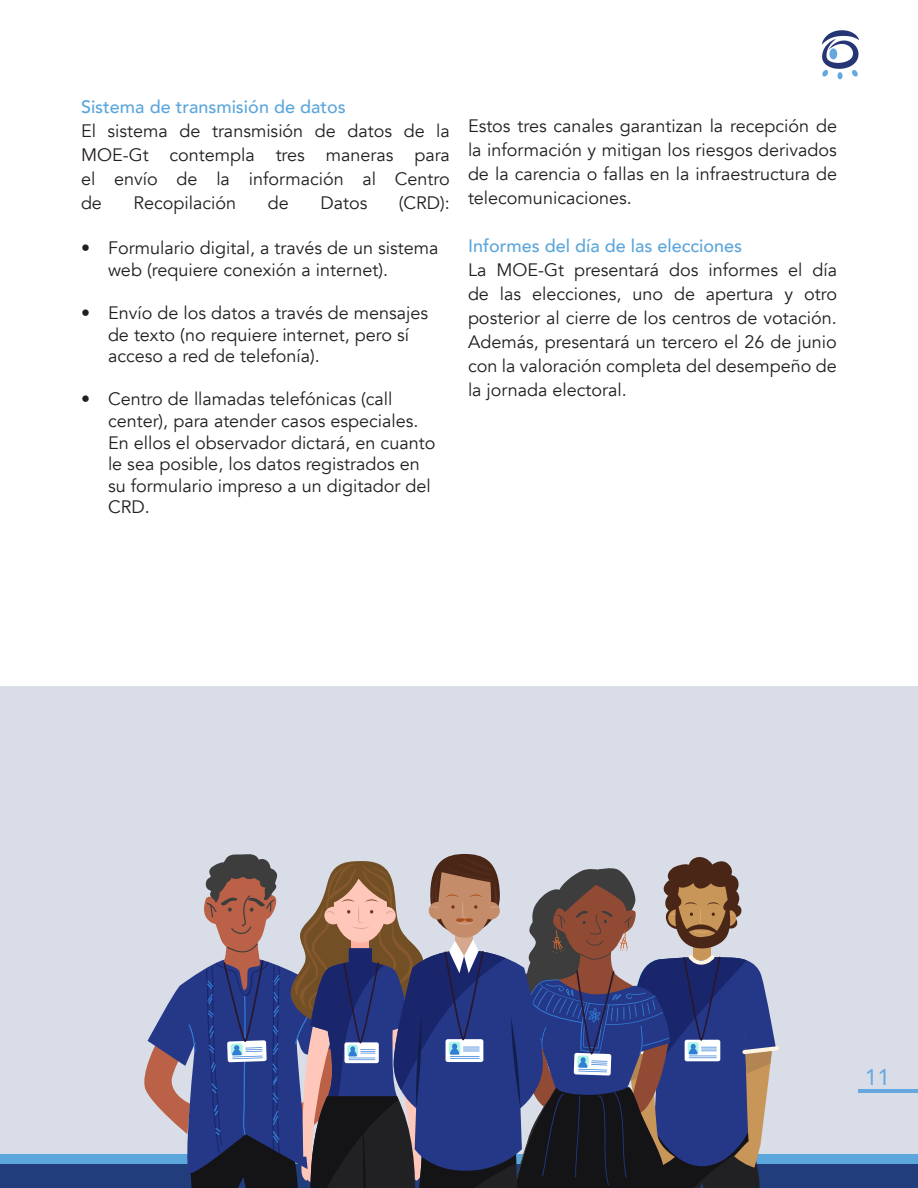
<style>
.page{position:relative;width:918px;height:1188px;background:#fff}
.page>*{position:absolute;margin:0;border:0;box-sizing:border-box;transform-origin:0 0}
.t1{font:22.5px "Avenir";color:#66a8de}
.cuerpo_de_texto{font:18px/24px "Avenir";color:#231f20;text-align:justify}
.cuerpo_de_texto-2{font:500 18px "Avenir";color:#5ca6db}
</style>
<div class="page">
<svg style="left:822px;top:30px;width:37px;height:49px"></svg>
<div style="left:0;top:687px;width:918px;height:501px;background:#d8dde8"></div>
<div style="left:0;top:1155px;width:918px;height:12px;background:#5ba6db"></div>
<div style="left:0;top:1164px;width:918px;height:24px;background:#213d7c"></div>
<hr style="left:859px;top:1090px;width:59px;height:3px;background:#66a8de">
<svg style="left:140px;top:854px;width:639px;height:334px"></svg>
<p class="cuerpo_de_texto-2" style="left:81px;top:91px;width:266px">Sistema de transmisión de datos</p>
<p class="cuerpo_de_texto" style="left:81px;top:119px;width:370px">El sistema de transmisión de datos de la MOE-Gt contempla tres maneras para el envío de la información al Centro de</p>
<p class="cuerpo_de_texto" style="left:134px;top:191px;width:104px">Recopilación</p>
<p class="cuerpo_de_texto" style="left:268px;top:191px;width:23px">de</p>
<p class="cuerpo_de_texto" style="left:320px;top:191px;width:48px">Datos</p>
<p class="cuerpo_de_texto" style="left:399px;top:191px;width:53px">(CRD):</p>
<p class="cuerpo_de_texto" style="left:108px;top:237px;width:332px;line-height:21.6px;text-indent:-27px">• Formulario digital, a través de un sistema web (requiere conexión a internet).</p>
<p class="cuerpo_de_texto" style="left:108px;top:302px;width:322px;line-height:21.6px;text-align:left;text-indent:-27px">• Envío de los datos a través de mensajes de texto (no requiere internet, pero sí acceso a red de telefonía).</p>
<p class="cuerpo_de_texto" style="left:108px;top:389px;width:329px;line-height:21.6px;text-align:left;text-indent:-27px">• Centro de llamadas telefónicas (call center), para atender casos especiales.<br>En ellos el observador dictará, en cuanto le sea posible, los datos registrados en su formulario impreso a un digitador del CRD.</p>
<p class="cuerpo_de_texto" style="left:468px;top:115px;width:371px">Estos tres canales garantizan la recepción de la información y mitigan los riesgos derivados de la carencia o fallas en la infraestructura de telecomunicaciones.</p>
<p class="cuerpo_de_texto-2" style="left:468px;top:231px;width:276px">Informes del día de las elecciones</p>
<p class="cuerpo_de_texto" style="left:468px;top:259px;width:371px">La MOE-Gt presentará dos informes el día de las elecciones, uno de apertura y otro posterior al cierre de los centros de votación.<br>Además, presentará un tercero el 26 de junio con la valoración completa del desempeño de la jornada electoral.</p>
<p class="t1" style="left:865px;top:1059px;width:27px">11</p>
</div>
